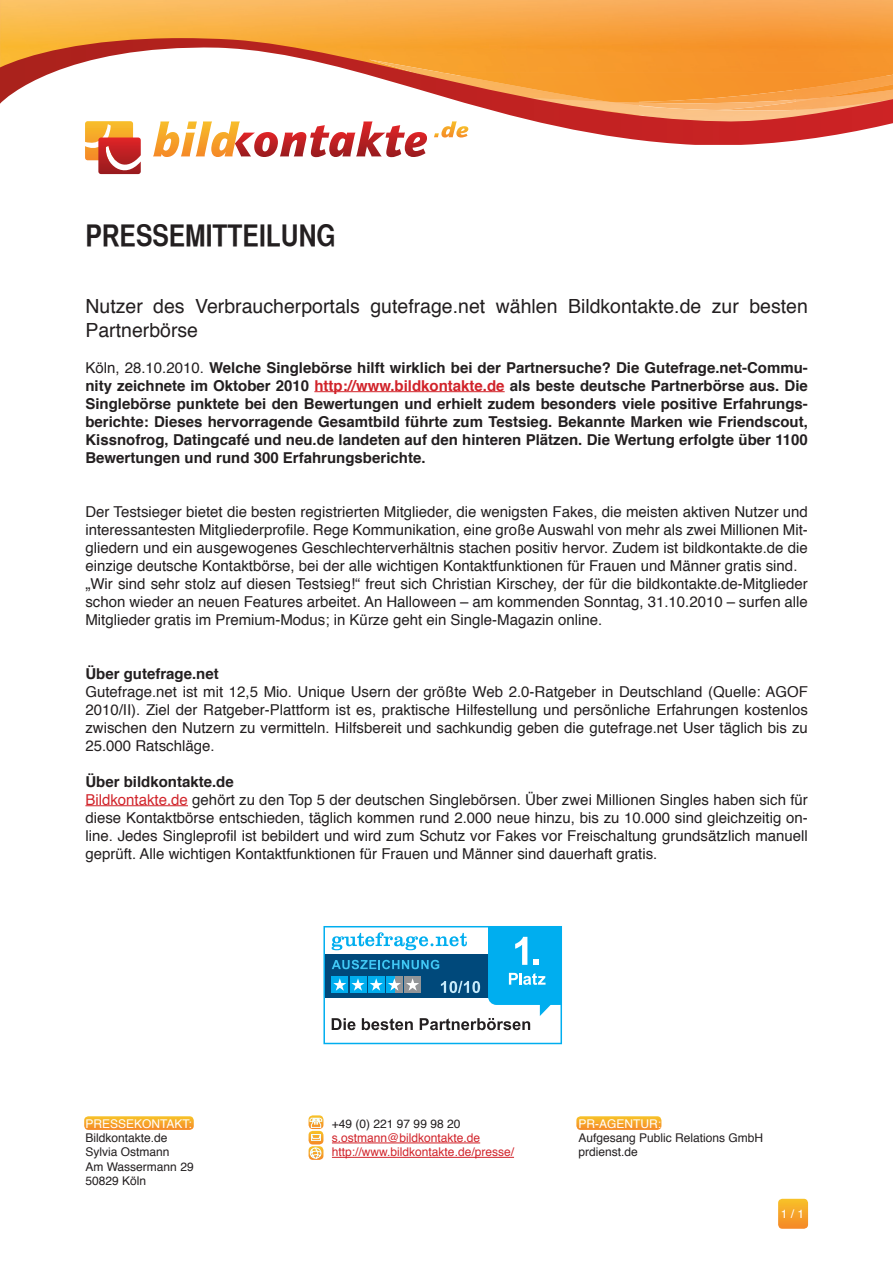
<style>
.page{position:relative;width:893px;height:1263px;background:#fff}
.page>*{position:absolute;margin:0;border:0;box-sizing:border-box;transform-origin:0 0}
.t1{font:30px "Helvetica CY Bold";color:#231f20}
.t2{font:19.5px/23.4px "Helvetica";color:#231f20}
.t3{font:15px/18px "Helvetica";color:#231f20;text-align:justify}
.t4{font:700 15px/18px "Helvetica";color:#231f20;text-align:justify}
.t5{font:12px "Helvetica";color:#231f20}
.t6{font:12px "Helvetica";color:#d1232a}
.t7{font:12px "Helvetica";color:#fff}
.s1{font-weight:400}
.s2{color:#d1232a}
</style>
<div class="page">
<svg style="left:84px;top:1116px;width:110px;height:14px;background:#f6a931"></svg>
<svg style="left:576px;top:1116px;width:85px;height:14px"></svg>
<svg style="left:309px;top:1115px;width:14px;height:45px"></svg>
<img style="left:0;top:0;width:893px;height:38px">
<svg style="left:0;top:38px;width:893px;height:107px"></svg>
<svg style="left:153px;top:121px;width:274px;height:36px"></svg>
<svg style="left:434px;top:121px;width:34px;height:17px"></svg>
<svg style="left:85px;top:121px;width:56px;height:54px"></svg>
<svg style="left:778px;top:1199px;width:30px;height:30px"></svg>
<hr style="left:314px;top:391px;width:191px;height:1px;background:#d1232a">
<hr style="left:85px;top:805px;width:103px;height:1px;background:#d1232a">
<hr style="left:332px;top:1142px;width:148px;height:1px;background:#d1232a">
<hr style="left:332px;top:1157px;width:182px;height:1px;background:#d1232a">
<svg style="left:323px;top:926px;width:239px;height:118px"></svg>
<p class="t1" style="left:85px;top:217px;width:252px">PRESSEMITTEILUNG</p>
<p class="t2" style="left:85px;top:295px;width:724px">Nutzer des Verbraucherportals gutefrage.net wählen Bildkontakte.de zur besten<br>Partnerbörse</p>
<p class="t4" style="left:85px;top:358px;width:724px"><span class="s1">Köln, 28.10.2010.</span> Welche Singlebörse hilft wirklich bei der Partnersuche? Die Gutefrage.net-Commu&shy;nity zeichnete im Oktober 2010 <span class="s2">http://www.bildkontakte.de</span> als beste deutsche Partnerbörse aus. Die Singlebörse punktete bei den Bewertungen und erhielt zudem besonders viele positive Erfahrungs&shy;berichte: Dieses hervorragende Gesamtbild führte zum Testsieg. Bekannte Marken wie Friendscout, Kissnofrog, Datingcafé und neu.de landeten auf den hinteren Plätzen. Die Wertung erfolgte über 1100<br>Bewertungen und rund 300 Erfahrungsberichte.</p>
<p class="t3" style="left:85px;top:503px;width:724px">Der Testsieger bietet die besten registrierten Mitglieder, die wenigsten Fakes, die meisten aktiven Nutzer und interessantesten Mitgliederprofile. Rege Kommunikation, eine große Auswahl von mehr als zwei Millionen Mit&shy;gliedern und ein ausgewogenes Geschlechterverhältnis stachen positiv hervor. Zudem ist bildkontakte.de die einzige deutsche Kontaktbörse, bei der alle wichtigen Kontaktfunktionen für Frauen und Männer gratis sind.</p>
<p class="t3" style="left:85px;top:575px;width:724px">„Wir sind sehr stolz auf diesen Testsieg!“ freut sich Christian Kirschey, der für die bildkontakte.de-Mitglieder schon wieder an neuen Features arbeitet. An Halloween – am kommenden Sonntag, 31.10.2010 – surfen alle Mitglieder gratis im Premium-Modus; in Kürze geht ein Single-Magazin online.</p>
<p class="t4" style="left:85px;top:664px;width:135px">Über gutefrage.net</p>
<p class="t3" style="left:85px;top:683px;width:724px">Gutefrage.net ist mit 12,5 Mio. Unique Usern der größte Web 2.0-Ratgeber in Deutschland (Quelle: AGOF 2010/II). Ziel der Ratgeber-Plattform ist es, praktische Hilfestellung und persönliche Erfahrungen kostenlos zwischen den Nutzern zu vermitteln. Hilfsbereit und sachkundig geben die gutefrage.net User täglich bis zu 25.000 Ratschläge.</p>
<p class="t4" style="left:85px;top:772px;width:150px">Über bildkontakte.de</p>
<p class="t3" style="left:85px;top:791px;width:724px"><span class="s2">Bildkontakte.de</span> gehört zu den Top 5 der deutschen Singlebörsen. Über zwei Millionen Singles haben sich für diese Kontaktbörse entschieden, täglich kommen rund 2.000 neue hinzu, bis zu 10.000 sind gleichzeitig on&shy;line. Jedes Singleprofil ist bebildert und wird zum Schutz vor Fakes vor Freischaltung grundsätzlich manuell geprüft. Alle wichtigen Kontaktfunktionen für Frauen und Männer sind dauerhaft gratis.</p>
<p class="t7" style="left:85px;top:1114px;width:108px">PRESSEKONTAKT:</p>
<p class="t5" style="left:85px;top:1128px;width:84px">Bildkontakte.de</p>
<p class="t5" style="left:85px;top:1143px;width:86px">Sylvia Ostmann</p>
<p class="t5" style="left:85px;top:1157px;width:110px">Am Wassermann 29</p>
<p class="t5" style="left:85px;top:1172px;width:62px">50829 Köln</p>
<p class="t5" style="left:332px;top:1114px;width:130px">+49 (0) 221 97 99 98 20</p>
<p class="t6" style="left:332px;top:1128px;width:150px">s.ostmann@bildkontakte.de</p>
<p class="t6" style="left:332px;top:1143px;width:184px">http://www.bildkontakte.de/presse/</p>
<p class="t7" style="left:578px;top:1114px;width:84px">PR-AGENTUR:</p>
<p class="t5" style="left:578px;top:1128px;width:186px">Aufgesang Public Relations GmbH</p>
<p class="t5" style="left:578px;top:1143px;width:61px">prdienst.de</p>
<p class="t7" style="left:781px;top:1204px;width:25px">1 / 1</p>
</div>
